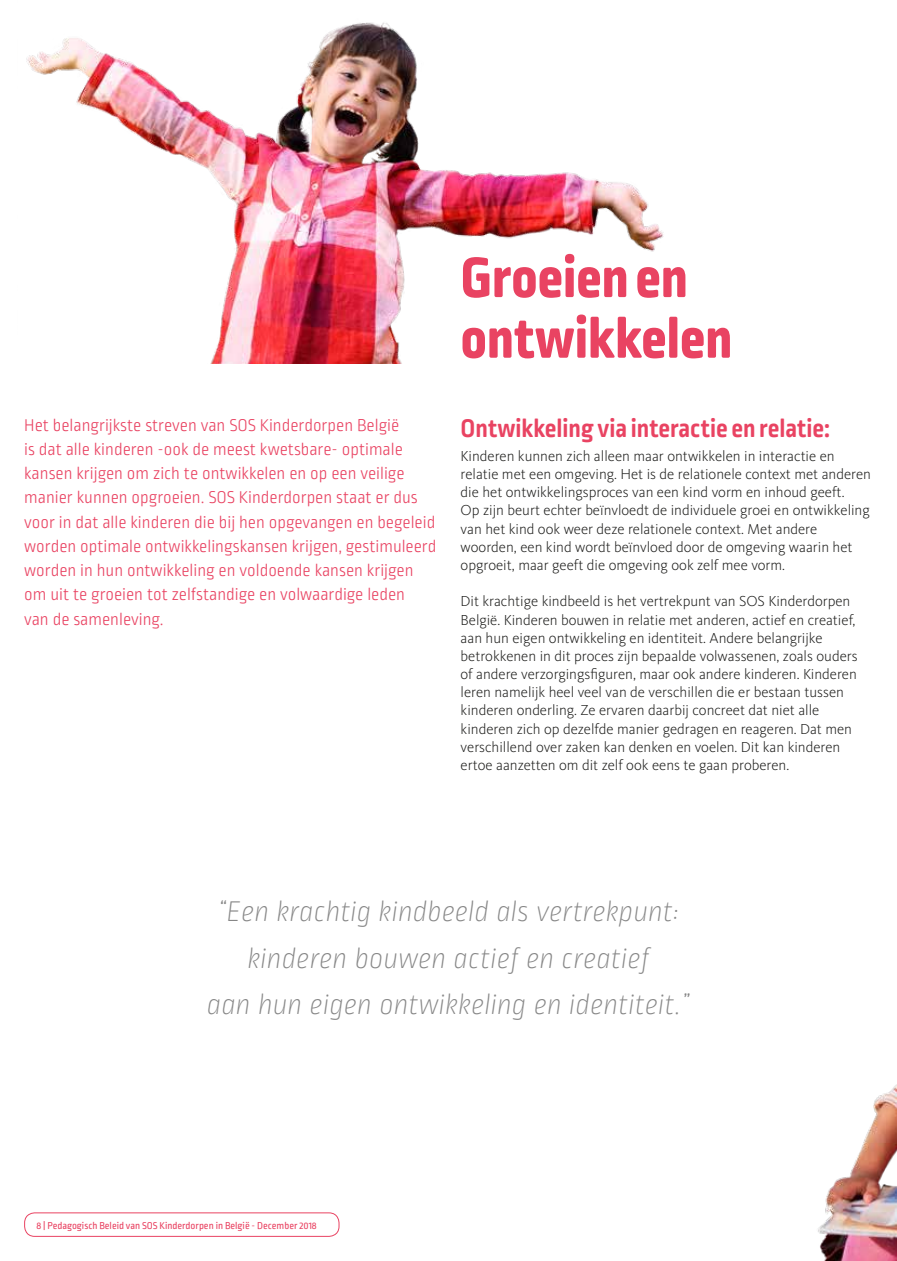
<style>
.page{position:relative;width:897px;height:1261px;background:#fff}
.page>*{position:absolute;margin:0;border:0;box-sizing:border-box;transform-origin:0 0}
.t1{font:800 60px/60.6px "Ropa Soft Pro";color:#e94362}
.t2{font:italic 200 30px/46.2px "Ropa Soft Pro";color:#878787;text-align:center}
.t3{font:700 27px "Ropa Soft Pro";color:#e94362}
.t4{font:300 18px/24.3px "Ropa Soft Pro";color:#e94362}
.t5{font:300 15px/18.1px "Kievit OT";color:#1d1d1b}
.t6{font:10.5px "Ropa Soft Pro";color:#e94362}
</style>
<div class="page">
<img style="left:26px;top:22px;width:638px;height:342px">
<img style="left:818px;top:1084px;width:79px;height:176px">
<div style="left:24px;top:1212px;width:315px;height:24px;border:1px solid #e94362;border-radius:10px"></div>
<h1 class="t1" style="left:460px;top:250px;width:273px">Groeien en ontwikkelen</h1>
<p class="t4" style="left:24px;top:413px;width:413px">Het belangrijkste streven van SOS Kinderdorpen België<br>is dat alle kinderen -ook de meest kwetsbare- optimale kansen krijgen om zich te ontwikkelen en op een veilige manier kunnen opgroeien. SOS Kinderdorpen staat er dus voor in dat alle kinderen die bij hen opgevangen en begeleid worden optimale ontwikkelingskansen krijgen, gestimuleerd worden in hun ontwikkeling en voldoende kansen krijgen om uit te groeien tot zelfstandige en volwaardige leden<br>van de samenleving.</p>
<h3 class="t3" style="left:460px;top:412px;width:371px">Ontwikkeling via interactie en relatie:</h3>
<p class="t5" style="left:460px;top:446px;width:412px">Kinderen kunnen zich alleen maar ontwikkelen in interactie en relatie met een omgeving. Het is de relationele context met anderen die het ontwikkelingsproces van een kind vorm en inhoud geeft.<br>Op zijn beurt echter beïnvloedt de individuele groei en ontwikkeling van het kind ook weer deze relationele context. Met andere woorden, een kind wordt beïnvloed door de omgeving waarin het opgroeit, maar geeft die omgeving ook zelf mee vorm.</p>
<p class="t5" style="left:460px;top:592px;width:398px">Dit krachtige kindbeeld is het vertrekpunt van SOS Kinderdorpen België. Kinderen bouwen in relatie met anderen, actief en creatief, aan hun eigen ontwikkeling en identiteit. Andere belangrijke betrokkenen in dit proces zijn bepaalde volwassenen, zoals ouders of andere verzorgingsfiguren, maar ook andere kinderen. Kinderen leren namelijk heel veel van de verschillen die er bestaan tussen kinderen onderling. Ze ervaren daarbij concreet dat niet alle kinderen zich op dezelfde manier gedragen en reageren. Dat men verschillend over zaken kan denken en voelen. Dit kan kinderen ertoe aanzetten om dit zelf ook eens te gaan proberen.</p>
<h2 class="t2" style="left:207px;top:890px;width:484px">“Een krachtig kindbeeld als vertrekpunt: kinderen bouwen actief en creatief<br>aan hun eigen ontwikkeling en identiteit.”</h2>
<p class="t6" style="left:36px;top:1219px;width:282px">8 | Pedagogisch Beleid van SOS Kinderdorpen in België - December 2018</p>
</div>
